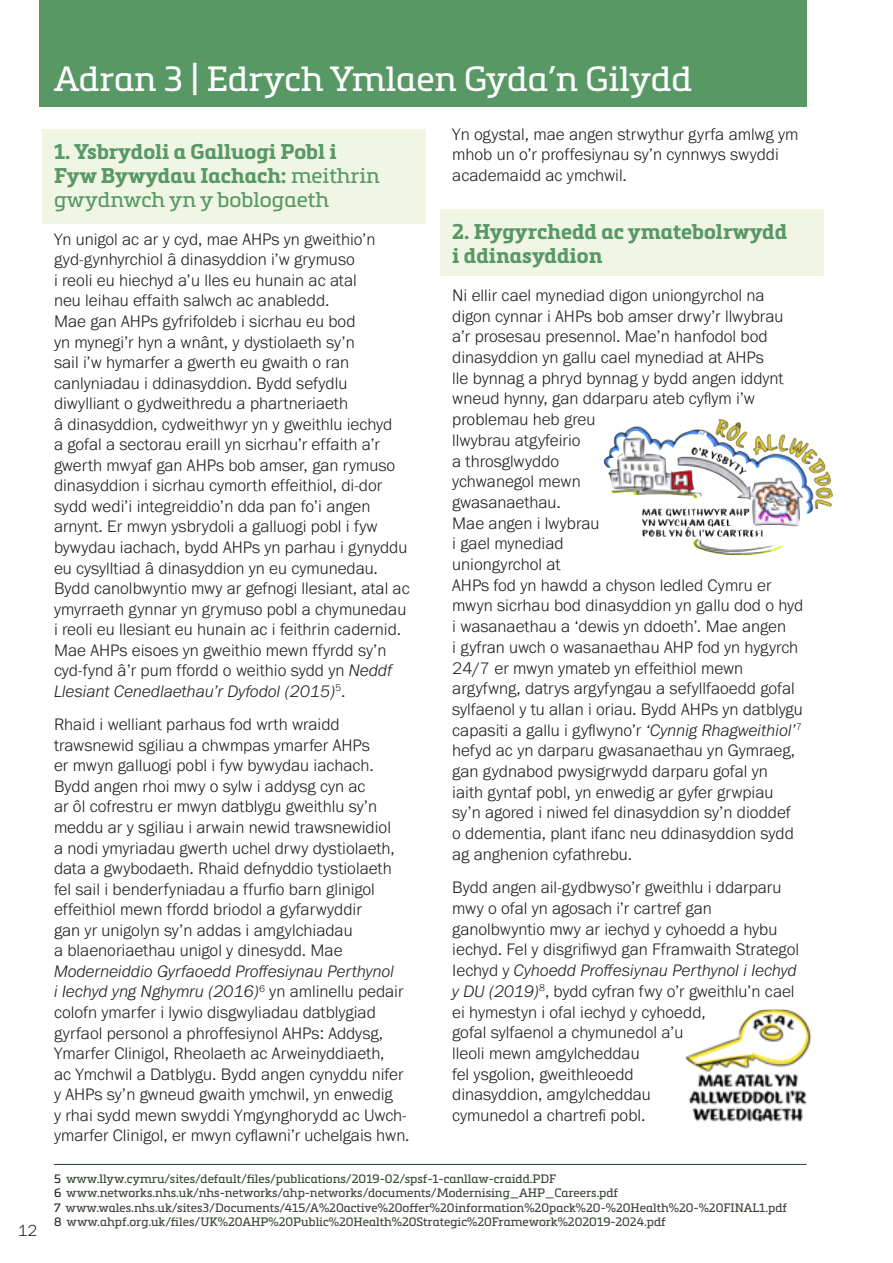
<style>
.page{position:relative;width:893px;height:1263px;background:#fff}
.page>*{position:absolute;margin:0;border:0;box-sizing:border-box;transform-origin:0 0}
.headers_grey{font:34.5px "Metronic Slab Pro";color:#fff}
.sub_sub_header{font:700 21px/24px "Metronic Slab Pro";color:#579865}
.Body{font:300 17.25px/20.7px "Franklin Gothic URW";color:#222221}
.body_end_para{font:300 17.25px/20.5px "Franklin Gothic URW";color:#222221}
.t1{font:300 16.5px "Franklin Gothic URW";color:#222221}
.references{font:12px "Metronic Slab Pro";color:#394237}
.s1{font-weight:700}
.s2{font-style:italic}
.s3{font-weight:400}
.s4{color:#222221}
</style>
<div class="page">
<div style="left:440px;top:209px;width:384px;height:67px;background:#f0f6e3"></div>
<div style="left:42px;top:129px;width:384px;height:94px;background:#f0f6e3"></div>
<div style="left:39px;top:0;width:768px;height:106px;background:#579865"></div>
<hr style="left:54px;top:1164px;width:753px;height:1px;background:#273e38">
<img style="left:603px;top:419px;width:140px;height:80px">
<img style="left:685px;top:1009px;width:127px;height:113px">
<p class="t1" style="left:18px;top:1220px;width:21px">12</p>
<p class="headers_grey" style="left:54px;top:54px;width:639px">Adran 3 <span class="s1">|</span> Edrych Ymlaen Gyda’n Gilydd</p>
<p class="body_end_para" style="left:452px;top:123px;width:348px">Yn ogystal, mae angen strwythur gyrfa amlwg ym mhob un o’r proffesiynau sy’n cynnwys swyddi academaidd ac ymchwil.</p>
<p class="sub_sub_header" style="left:452px;top:219px;width:337px">2. Hygyrchedd ac ymatebolrwydd i ddinasyddion</p>
<p class="Body" style="left:452px;top:284px;width:353px">Ni ellir cael mynediad digon uniongyrchol na digon cynnar i AHPs bob amser drwy’r llwybrau a’r prosesau presennol. Mae’n hanfodol bod dinasyddion yn gallu cael mynediad at AHPs<br>lle bynnag a phryd bynnag y bydd angen iddynt wneud hynny, gan ddarparu ateb cyflym i’w problemau heb greu<br>llwybrau atgyfeirio<br>a throsglwyddo<br>ychwanegol mewn<br>gwasanaethau.<br>Mae angen i lwybrau<br>i gael mynediad<br>uniongyrchol at<br>AHPs fod yn hawdd a chyson ledled Cymru er mwyn sicrhau bod dinasyddion yn gallu dod o hyd i wasanaethau a ‘dewis yn ddoeth’. Mae angen<br>i gyfran uwch o wasanaethau AHP fod yn hygyrch 24/7 er mwyn ymateb yn effeithiol mewn argyfwng, datrys argyfyngau a sefyllfaoedd gofal sylfaenol y tu allan i oriau. Bydd AHPs yn datblygu capasiti a gallu i gyflwyno’r <span class="s2">‘Cynnig Rhagweithiol’</span><sup>7 </sup>hefyd ac yn darparu gwasanaethau yn Gymraeg, gan gydnabod pwysigrwydd darparu gofal yn<br>iaith gyntaf pobl, yn enwedig ar gyfer grwpiau sy’n agored i niwed fel dinasyddion sy’n dioddef o ddementia, plant ifanc neu ddinasyddion sydd ag anghenion cyfathrebu.</p>
<p class="Body" style="left:452px;top:877px;width:348px">Bydd angen ail-gydbwyso’r gweithlu i ddarparu mwy o ofal yn agosach i’r cartref gan ganolbwyntio mwy ar iechyd y cyhoedd a hybu iechyd. Fel y disgrifiwyd gan Fframwaith Strategol Iechyd y <span class="s2">Cyhoedd Proffesiynau Perthynol i Iechyd y DU (2019)</span><sup>8</sup>, bydd cyfran fwy o’r gweithlu’n cael ei hymestyn i ofal iechyd y cyhoedd,<br>gofal sylfaenol a chymunedol a’u<br>lleoli mewn amgylcheddau<br>fel ysgolion, gweithleoedd<br>dinasyddion, amgylcheddau<br>cymunedol a chartrefi pobl.</p>
<p class="sub_sub_header" style="left:54px;top:139px;width:327px">1. Ysbrydoli a Galluogi Pobl i<br>Fyw Bywydau Iachach: <span class="s3">meithrin gwydnwch yn y boblogaeth</span></p>
<p class="Body" style="left:54px;top:228px;width:357px">Yn unigol ac ar y cyd, mae AHPs yn gweithio’n gyd-gynhyrchiol â dinasyddion i’w grymuso<br>i reoli eu hiechyd a’u lles eu hunain ac atal<br>neu leihau effaith salwch ac anabledd.<br>Mae gan AHPs gyfrifoldeb i sicrhau eu bod<br>yn mynegi’r hyn a wnânt, y dystiolaeth sy’n<br>sail i’w hymarfer a gwerth eu gwaith o ran canlyniadau i ddinasyddion. Bydd sefydlu diwylliant o gydweithredu a phartneriaeth<br>â dinasyddion, cydweithwyr yn y gweithlu iechyd<br>a gofal a sectorau eraill yn sicrhau’r effaith a’r gwerth mwyaf gan AHPs bob amser, gan rymuso dinasyddion i sicrhau cymorth effeithiol, di-dor sydd wedi’i integreiddio’n dda pan fo’i angen arnynt. Er mwyn ysbrydoli a galluogi pobl i fyw bywydau iachach, bydd AHPs yn parhau i gynyddu eu cysylltiad â dinasyddion yn eu cymunedau.<br>Bydd canolbwyntio mwy ar gefnogi llesiant, atal ac ymyrraeth gynnar yn grymuso pobl a chymunedau i reoli eu llesiant eu hunain ac i feithrin cadernid.<br>Mae AHPs eisoes yn gweithio mewn ffyrdd sy’n cyd-fynd â’r pum ffordd o weithio sydd yn <span class="s2">Neddf Llesiant Cenedlaethau’r Dyfodol (2015)</span><sup>5</sup>.</p>
<p class="body_end_para" style="left:54px;top:714px;width:357px">Rhaid i welliant parhaus fod wrth wraidd trawsnewid sgiliau a chwmpas ymarfer AHPs<br>er mwyn galluogi pobl i fyw bywydau iachach.<br>Bydd angen rhoi mwy o sylw i addysg cyn ac<br>ar ôl cofrestru er mwyn datblygu gweithlu sy’n meddu ar y sgiliau i arwain newid trawsnewidiol<br>a nodi ymyriadau gwerth uchel drwy dystiolaeth, data a gwybodaeth. Rhaid defnyddio tystiolaeth fel sail i benderfyniadau a ffurfio barn glinigol effeithiol mewn ffordd briodol a gyfarwyddir<br>gan yr unigolyn sy’n addas i amgylchiadau<br>a blaenoriaethau unigol y dinesydd. Mae <span class="s2">Moderneiddio Gyrfaoedd Proffesiynau Perthynol<br>i Iechyd yng Nghymru (2016)</span><sup>6</sup> yn amlinellu pedair colofn ymarfer i lywio disgwyliadau datblygiad gyrfaol personol a phroffesiynol AHPs: Addysg, Ymarfer Clinigol, Rheolaeth ac Arweinyddiaeth,<br>ac Ymchwil a Datblygu. Bydd angen cynyddu nifer y AHPs sy’n gwneud gwaith ymchwil, yn enwedig<br>y rhai sydd mewn swyddi Ymgynghorydd ac Uwch&shy;ymarfer Clinigol, er mwyn cyflawni’r uchelgais hwn.</p>
<p class="references" style="left:54px;top:1170px;width:504px"><span class="s4">5</span> www.llyw.cymru/sites/default/files/publications/2019-02/spsf-1-canllaw-craidd.PDF</p>
<p class="references" style="left:54px;top:1184px;width:566px"><span class="s4">6</span> www.networks.nhs.uk/nhs-networks/ahp-networks/documents/Modernising_AHP_Careers.pdf</p>
<p class="references" style="left:54px;top:1199px;width:734px"><span class="s4">7</span> www.wales.nhs.uk/sites3/Documents/415/A%20active%20offer%20information%20pack%20-%20Health%20-%20FINAL1.pdf</p>
<p class="references" style="left:54px;top:1213px;width:613px"><span class="s4">8</span> www.ahpf.org.uk/files/UK%20AHP%20Public%20Health%20Strategic%20Framework%202019-2024.pdf</p>
</div>
